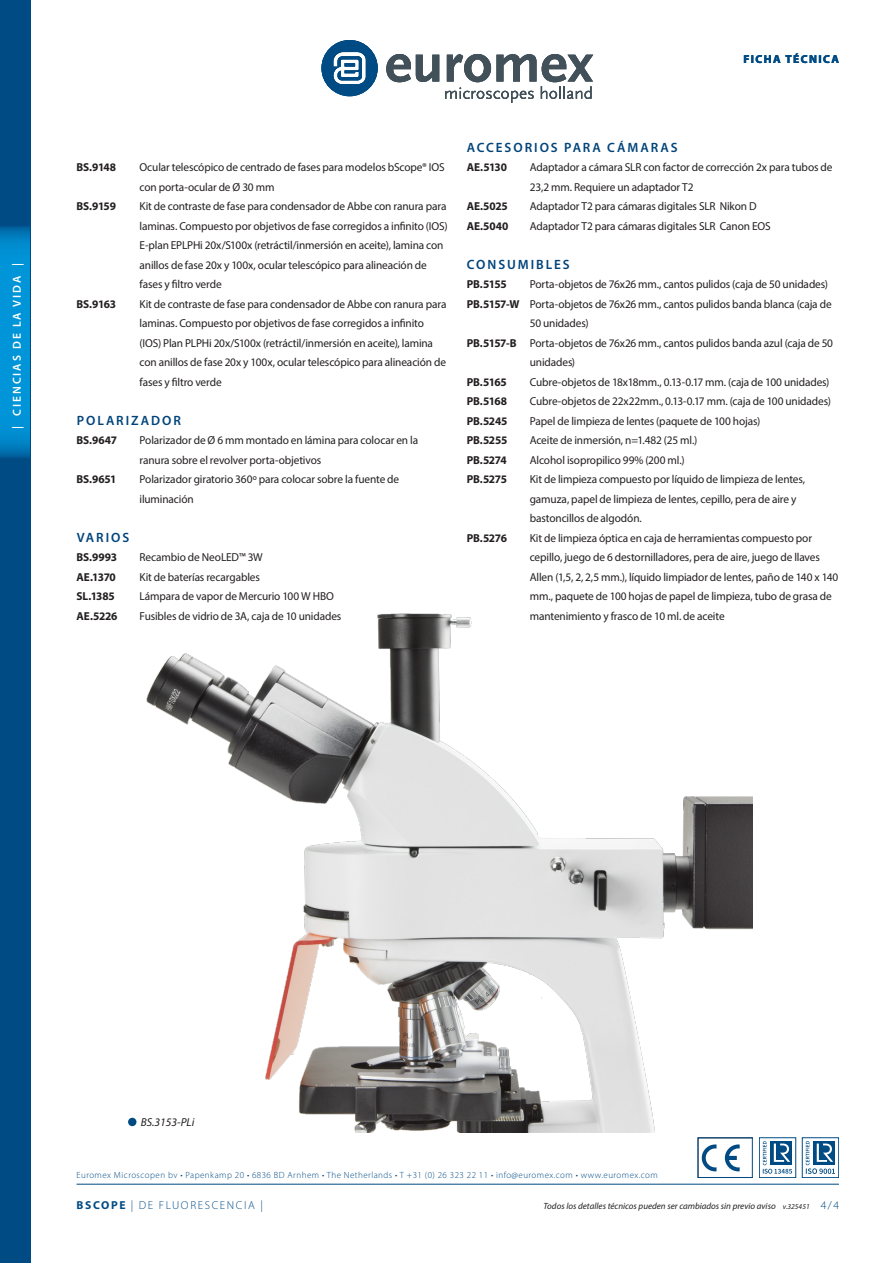
<style>
.page{position:relative;width:893px;height:1263px;background:#fff}
.page>*{position:absolute;margin:0;border:0;box-sizing:border-box;transform-origin:0 0}
.j_tussenkop{font:600 13.5px "Myriad Pro";letter-spacing:.15em;color:#00447b}
.j_accessoires{font:11.55px/19.5px "Myriad Pro";letter-spacing:-.01em;color:#231f20}
.j_accessoires-2{font:700 11.55px "Myriad Pro";letter-spacing:-.015em;color:#231f20}
.t1{font:300 11.55px "Myriad Pro";letter-spacing:.14em;color:#004b84}
.t2{font:600 11.55px "Myriad Pro";letter-spacing:.17em;color:#fff}
.t3{font:700 11.55px "Myriad Pro";letter-spacing:.12em;color:#004b84}
.j_bolletjes{font:italic 11.55px "Myriad Pro";color:#231f20}
.t4{font:300 9px "Myriad Pro";letter-spacing:.05em;color:#004b84}
.t5{font:italic 9px "Myriad Pro";color:#231f20}
.t6{font:italic 7.5px "Myriad Pro";color:#231f20}
.s1{font-weight:700}
</style>
<div class="page">
<img style="left:128px;top:613px;width:625px;height:519px">
<div style="left:0;top:0;width:30px;height:1263px;background:#004b84"></div>
<svg style="left:321px;top:40px;width:57px;height:56px"></svg>
<svg style="left:386px;top:54px;width:53px;height:28px"></svg>
<svg style="left:445px;top:54px;width:148px;height:49px"></svg>
<hr style="left:77px;top:1184px;width:762px;height:1px;background:#004b84">
<div style="left:802px;top:1137px;width:37px;height:41px;border:1px solid #004b84"></div>
<svg style="left:806px;top:1141px;width:29px;height:33px"></svg>
<div style="left:759px;top:1137px;width:37px;height:41px;border:1px solid #004b84"></div>
<svg style="left:763px;top:1141px;width:29px;height:33px"></svg>
<svg style="left:701px;top:1144px;width:39px;height:28px"></svg>
<div style="left:697px;top:1137px;width:56px;height:41px;border:1px solid #004b84"></div>
<div style="left:128px;top:1118px;width:8px;height:8px;background:#004b84;border-radius:50%"></div>
<svg style="left:0;top:226px;width:30px;height:232px;background:#008ed1"></svg>
<p class="t2" style="left:10px;top:429px;width:168px;rotate:-90deg">| CIENCIAS DE LA VIDA |</p>
<p class="t3" style="left:743px;top:51px;width:97px">FICHA TÉCNICA</p>
<p class="j_accessoires-2" style="left:77px;top:160px;width:41px">BS.9148</p>
<p class="j_accessoires" style="left:140px;top:157px;width:307px">Ocular telescópico de centrado de fases para modelos bScope® IOS con porta-ocular de Ø 30 mm</p>
<p class="j_accessoires-2" style="left:77px;top:199px;width:41px">BS.9159</p>
<p class="j_accessoires" style="left:140px;top:196px;width:310px">Kit de contraste de fase para condensador de Abbe con ranura para laminas. Compuesto por objetivos de fase corregidos a infinito (IOS)<br>E-plan EPLPHi 20x/S100x (retráctil/inmersión en aceite), lamina con anillos de fase 20x y 100x, ocular telescópico para alineación de fases y filtro verde</p>
<p class="j_accessoires-2" style="left:77px;top:296px;width:41px">BS.9163</p>
<p class="j_accessoires" style="left:140px;top:294px;width:308px">Kit de contraste de fase para condensador de Abbe con ranura para laminas. Compuesto por objetivos de fase corregidos a infinito (IOS) Plan PLPHi 20x/S100x (retráctil/inmersión en aceite), lamina con anillos de fase 20x y 100x, ocular telescópico para alineación de fases y filtro verde</p>
<p class="j_tussenkop" style="left:77px;top:411px;width:106px">POLARIZADOR</p>
<p class="j_accessoires-2" style="left:77px;top:433px;width:42px">BS.9647</p>
<p class="j_accessoires" style="left:140px;top:430px;width:280px">Polarizador de Ø 6 mm montado en lámina para colocar en la ranura sobre el revolver porta-objetivos</p>
<p class="j_accessoires-2" style="left:77px;top:472px;width:42px">BS.9651</p>
<p class="j_accessoires" style="left:140px;top:469px;width:261px">Polarizador giratorio 360º para colocar sobre la fuente de iluminación</p>
<p class="j_tussenkop" style="left:77px;top:528px;width:54px">VARIOS</p>
<p class="j_accessoires-2" style="left:77px;top:550px;width:42px">BS.9993</p>
<p class="j_accessoires" style="left:140px;top:547px;width:125px">Recambio de NeoLED™ 3W</p>
<p class="j_accessoires-2" style="left:77px;top:569px;width:41px">AE.1370</p>
<p class="j_accessoires" style="left:140px;top:567px;width:122px">Kit de baterías recargables</p>
<p class="j_accessoires-2" style="left:77px;top:589px;width:40px">SL.1385</p>
<p class="j_accessoires" style="left:140px;top:586px;width:196px">Lámpara de vapor de Mercurio 100 W HBO</p>
<p class="j_accessoires-2" style="left:77px;top:608px;width:43px">AE.5226</p>
<p class="j_accessoires" style="left:140px;top:606px;width:203px">Fusibles de vidrio de 3A, caja de 10 unidades</p>
<p class="j_tussenkop" style="left:467px;top:138px;width:212px">ACCESORIOS PARA CÁMARAS</p>
<p class="j_accessoires-2" style="left:467px;top:160px;width:42px">AE.5130</p>
<p class="j_accessoires" style="left:530px;top:157px;width:304px">Adaptador a cámara SLR con factor de corrección 2x para tubos de<br>23,2 mm. Requiere un adaptador T2</p>
<p class="j_accessoires-2" style="left:467px;top:199px;width:43px">AE.5025</p>
<p class="j_accessoires" style="left:530px;top:196px;width:228px">Adaptador T2 para cámaras digitales SLR Nikon D</p>
<p class="j_accessoires-2" style="left:467px;top:218px;width:43px">AE.5040</p>
<p class="j_accessoires" style="left:530px;top:216px;width:242px">Adaptador T2 para cámaras digitales SLR Canon EOS</p>
<p class="j_tussenkop" style="left:467px;top:255px;width:104px">CONSUMIBLES</p>
<p class="j_accessoires-2" style="left:467px;top:277px;width:41px">PB.5155</p>
<p class="j_accessoires" style="left:530px;top:274px;width:300px">Porta-objetos de 76x26 mm., cantos pulidos (caja de 50 unidades)</p>
<p class="j_accessoires" style="left:530px;top:294px;width:303px;text-indent:-63px"><span class="s1">PB.5157-W</span> Porta-objetos de 76x26 mm., cantos pulidos banda blanca (caja de<br>50 unidades)</p>
<p class="j_accessoires" style="left:530px;top:333px;width:305px;text-indent:-63px"><span class="s1">PB.5157-B</span> Porta-objetos de 76x26 mm., cantos pulidos banda azul (caja de 50 unidades)</p>
<p class="j_accessoires-2" style="left:467px;top:374px;width:42px">PB.5165</p>
<p class="j_accessoires" style="left:530px;top:372px;width:301px">Cubre-objetos de 18x18mm., 0.13-0.17 mm. (caja de 100 unidades)</p>
<p class="j_accessoires-2" style="left:467px;top:394px;width:42px">PB.5168</p>
<p class="j_accessoires" style="left:530px;top:391px;width:303px">Cubre-objetos de 22x22mm., 0.13-0.17 mm. (caja de 100 unidades)</p>
<p class="j_accessoires-2" style="left:467px;top:413px;width:42px">PB.5245</p>
<p class="j_accessoires" style="left:530px;top:411px;width:232px">Papel de limpieza de lentes (paquete de 100 hojas)</p>
<p class="j_accessoires-2" style="left:467px;top:433px;width:42px">PB.5255</p>
<p class="j_accessoires" style="left:530px;top:430px;width:169px">Aceite de inmersión, n=1.482 (25 ml.)</p>
<p class="j_accessoires-2" style="left:467px;top:452px;width:42px">PB.5274</p>
<p class="j_accessoires" style="left:530px;top:450px;width:156px">Alcohol isopropilico 99% (200 ml.)</p>
<p class="j_accessoires-2" style="left:467px;top:472px;width:42px">PB.5275</p>
<p class="j_accessoires" style="left:530px;top:469px;width:277px">Kit de limpieza compuesto por líquido de limpieza de lentes, gamuza, papel de limpieza de lentes, cepillo, pera de aire y bastoncillos de algodón.</p>
<p class="j_accessoires-2" style="left:467px;top:530px;width:42px">PB.5276</p>
<p class="j_accessoires" style="left:530px;top:528px;width:310px">Kit de limpieza óptica en caja de herramientas compuesto por cepillo, juego de 6 destornilladores, pera de aire, juego de llaves Allen (1,5, 2, 2,5 mm.), líquido limpiador de lentes, paño de 140 x 140 mm., paquete de 100 hojas de papel de limpieza, tubo de grasa de mantenimiento y frasco de 10 ml. de aceite</p>
<p class="j_bolletjes" style="left:141px;top:1115px;width:55px">BS.3153-PLi</p>
<p class="t4" style="left:77px;top:1169px;width:583px">Euromex Microscopen bv • Papenkamp 20 • 6836 BD Arnhem • The Netherlands • T +31 (0) 26 323 22 11 • info@euromex.com • www.euromex.com</p>
<p class="t1" style="left:77px;top:1198px;width:188px"><span class="s1">BSCOPE</span> | DE FLUORESCENCIA |</p>
<p class="t5" style="left:543px;top:1200px;width:234px">Todos los detalles técnicos pueden ser cambiados sin previo aviso</p>
<p class="t6" style="left:783px;top:1201px;width:28px">v.325451</p>
<p class="t1" style="left:821px;top:1198px;width:20px">4/4</p>
</div>
